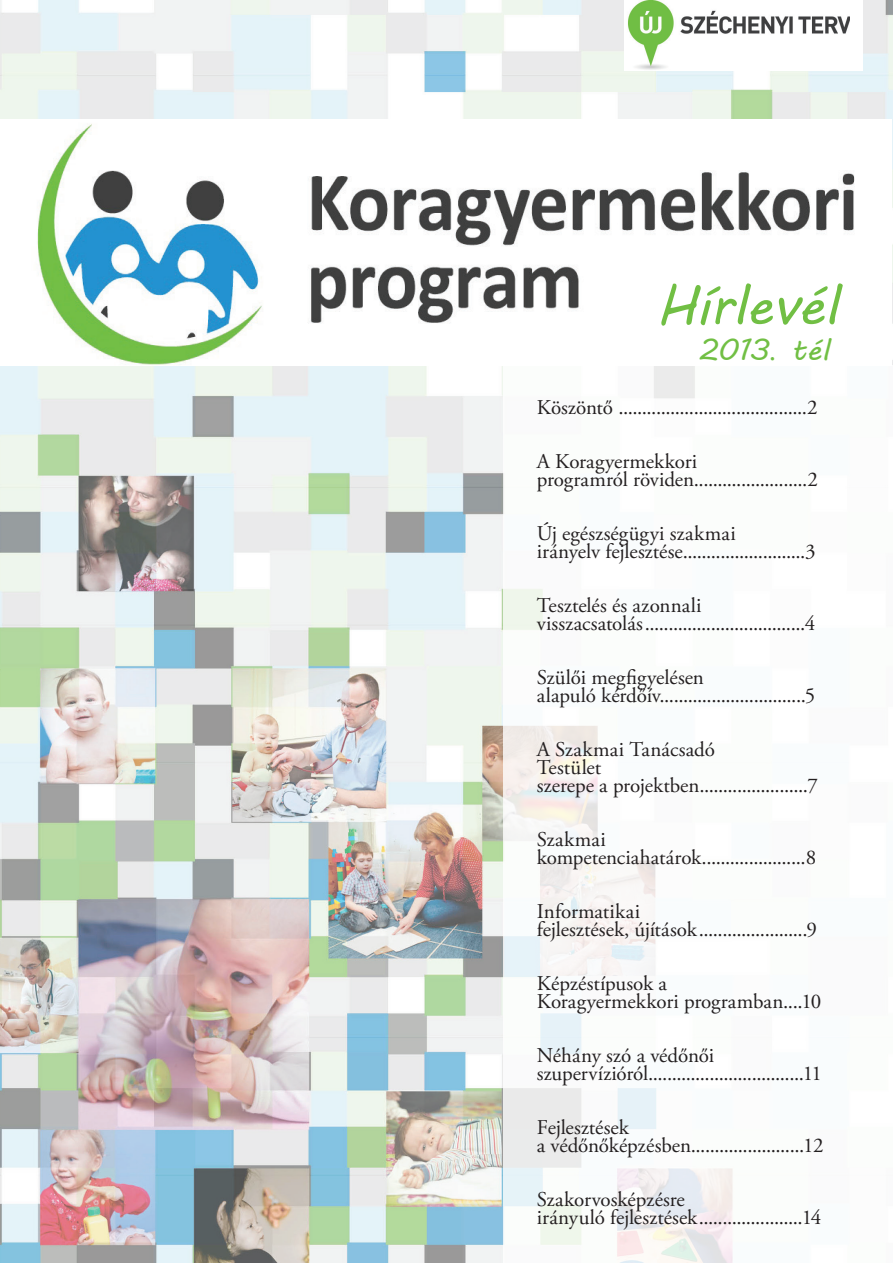
<style>
.page{position:relative;width:893px;height:1263px;background:#fff}
.page>*{position:absolute;margin:0;border:0;box-sizing:border-box;transform-origin:0 0}
.t1{font:54px "MV Boli";letter-spacing:-.005em;color:#71bf44}
.t2{font:30px "MV Boli";letter-spacing:-.01em;color:#71bf44}
.t3{font:21px/18px "Adobe Garamond Pro";color:#231f20}
.s1{font-family:"Adobe Garamond Pro"}
</style>
<div class="page">
<img style="left:0;top:0;width:893px;height:1263px">
<img style="left:0;top:119px;width:891px;height:247px">
<img style="left:624px;top:0;width:226px;height:70px">
<div style="left:504px;top:366px;width:389px;height:897px;background:#fff"></div>
<div style="left:850px;top:0;width:12px;height:70px;background:#fff"></div>
<h1 class="t1" style="left:657px;top:268px;width:182px">Hírlevél</h1>
<h2 class="t2" style="left:699px;top:329px;width:132px">2013<span class="s1">.</span> tél</h2>
<p class="t3" style="left:537px;top:399px;width:282px">Köszöntő ........................................2</p>
<p class="t3" style="left:537px;top:453px;width:283px">A Koragyermekkori<br>programról röviden........................2</p>
<p class="t3" style="left:537px;top:525px;width:280px">Új egészségügyi szakmai<br>irányelv fejlesztése..........................3</p>
<p class="t3" style="left:537px;top:597px;width:280px">Tesztelés és azonnali visszacsatolás..................................4</p>
<p class="t3" style="left:537px;top:669px;width:280px">Szülői megfigyelésen<br>alapuló kérdőív...............................5</p>
<p class="t3" style="left:537px;top:741px;width:283px">A Szakmai Tanácsadó<br>Testület<br>szerepe a projektben.......................7</p>
<p class="t3" style="left:537px;top:831px;width:281px">Szakmai kompetenciahatárok......................8</p>
<p class="t3" style="left:537px;top:903px;width:282px">Informatikai<br>fejlesztések, újítások.......................9</p>
<p class="t3" style="left:537px;top:975px;width:286px">Képzéstípusok a<br>Koragyermekkori programban....10</p>
<p class="t3" style="left:537px;top:1047px;width:287px">Néhány szó a védőnői szupervízióról.................................11</p>
<p class="t3" style="left:537px;top:1119px;width:288px">Fejlesztések<br>a védőnőképzésben........................12</p>
<p class="t3" style="left:537px;top:1191px;width:286px">Szakorvosképzésre<br>irányuló fejlesztések......................14</p>
</div>
